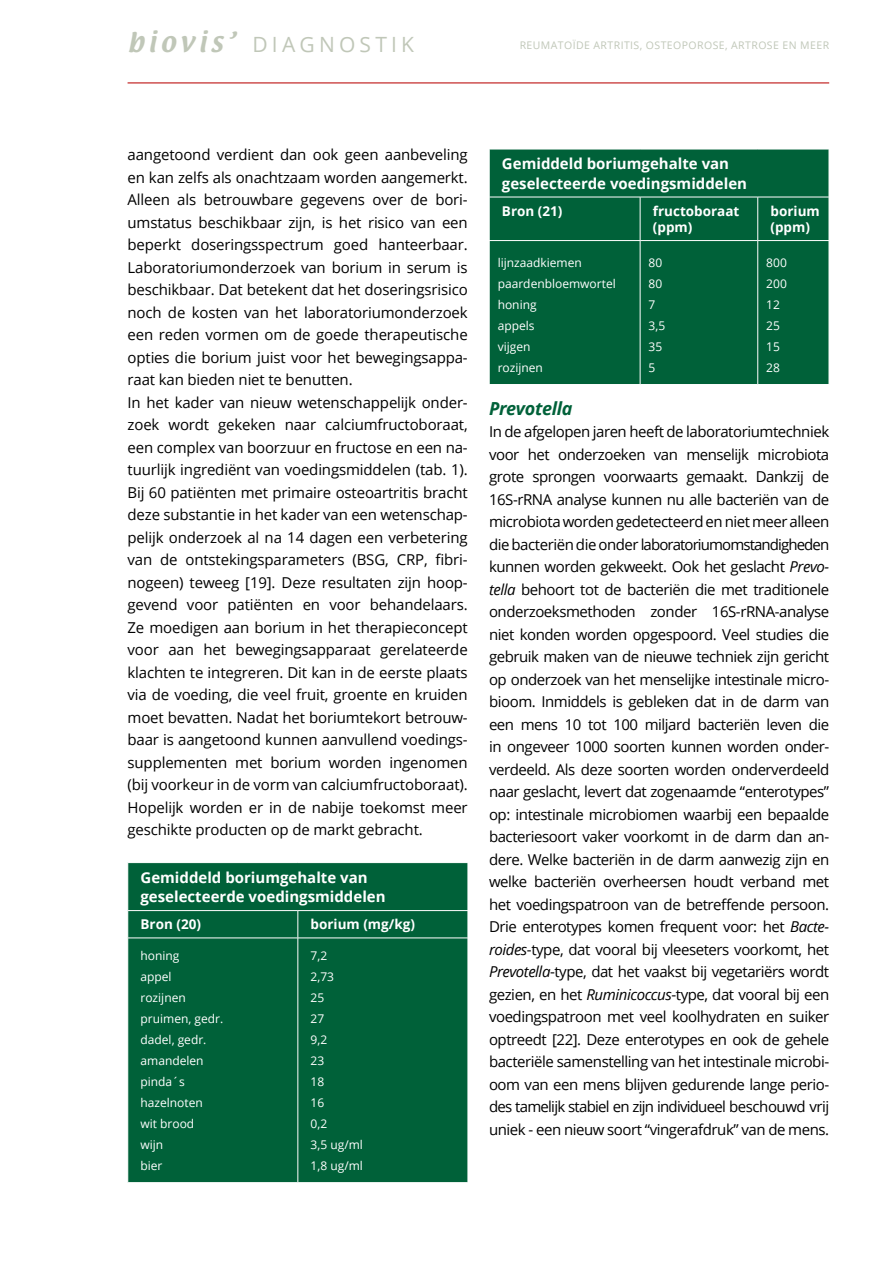
<style>
.page{position:relative;width:893px;height:1263px;background:#fff}
.page>*{position:absolute;margin:0;border:0;box-sizing:border-box;transform-origin:0 0}
.t1{font:21px "Open Sans";letter-spacing:.2em;color:#c0c7b8}
.t2{font:italic 700 18px "Open Sans";letter-spacing:-.02em;color:#006139}
.dzielenie_wyrazow{font:15px/22.5px "Open Sans";letter-spacing:-.01em;color:#000;text-align:justify}
.t3{font:700 15px/19.5px "Open Sans";color:#fff}
.t4{font:700 13.5px/16.2px "Open Sans";color:#fff}
.t5{font:12px "Open Sans";color:#fff}
.t6{font:10.5px "Open Sans";letter-spacing:.04em;color:#c0c7b8}
.s1{font-family:"Textile";font-size:24px}
.s2{font-style:italic}
</style>
<div class="page">
<hr style="left:128px;top:82px;width:701px;height:1px;background:#be1716">
<div style="left:128px;top:863px;width:340px;height:319px;background:#006139"></div>
<hr style="left:128px;top:910px;width:170px;height:1px;background:#fff">
<svg style="left:127px;top:911px;width:1px;height:27px"></svg>
<hr style="left:298px;top:910px;width:170px;height:1px;background:#fff">
<svg style="left:298px;top:911px;width:1px;height:27px"></svg>
<hr style="left:128px;top:938px;width:170px;height:1px;background:#fff">
<hr style="left:298px;top:938px;width:170px;height:1px;background:#fff">
<hr style="left:298px;top:938px;width:1px;height:244px;background:#fff">
<div style="left:490px;top:150px;width:339px;height:234px;background:#006139"></div>
<hr style="left:489px;top:197px;width:151px;height:1px;background:#fff">
<hr style="left:640px;top:197px;width:118px;height:1px;background:#fff">
<hr style="left:640px;top:197px;width:1px;height:43px;background:#fff">
<hr style="left:758px;top:197px;width:71px;height:1px;background:#fff">
<hr style="left:757px;top:197px;width:1px;height:43px;background:#fff">
<hr style="left:489px;top:240px;width:151px;height:1px;background:#fff">
<hr style="left:640px;top:240px;width:118px;height:1px;background:#fff">
<hr style="left:640px;top:241px;width:1px;height:143px;background:#fff">
<hr style="left:758px;top:240px;width:71px;height:1px;background:#fff">
<hr style="left:757px;top:241px;width:1px;height:143px;background:#fff">
<h1 class="t1" style="left:128px;top:30px;width:288px"><span class="s1">biovis’</span> DIAGNOSTIK</h1>
<p class="t6" style="left:520px;top:38px;width:311px">REUMATOÏDE ARTRITIS, OSTEOPOROSE, ARTROSE EN MEER</p>
<p class="dzielenie_wyrazow" style="left:128px;top:143px;width:342px">aangetoond verdient dan ook geen aanbeveling en kan zelfs als onachtzaam worden aangemerkt.<br>Alleen als betrouwbare gegevens over de bori&shy;umstatus beschikbaar zijn, is het risico van een beperkt doseringsspectrum goed hanteerbaar.<br>Laboratoriumonderzoek van borium in serum is beschikbaar. Dat betekent dat het doseringsrisico noch de kosten van het laboratoriumonderzoek een reden vormen om de goede therapeutische opties die borium juist voor het bewegingsappa&shy;raat kan bieden niet te benutten.</p>
<p class="dzielenie_wyrazow" style="left:128px;top:391px;width:342px">In het kader van nieuw wetenschappelijk onder&shy;zoek wordt gekeken naar calciumfructoboraat, een complex van boorzuur en fructose en een na&shy;tuurlijk ingrediënt van voedingsmiddelen (tab. 1).<br>Bij 60 patiënten met primaire osteoartritis bracht deze substantie in het kader van een wetenschap&shy;pelijk onderzoek al na 14 dagen een verbetering van de ontstekingsparameters (BSG, CRP, fibri&shy;nogeen) teweeg [19]. Deze resultaten zijn hoop&shy;gevend voor patiënten en voor behandelaars.<br>Ze moedigen aan borium in het therapieconcept voor aan het bewegingsapparaat gerelateerde klachten te integreren. Dit kan in de eerste plaats via de voeding, die veel fruit, groente en kruiden moet bevatten. Nadat het boriumtekort betrouw&shy;baar is aangetoond kunnen aanvullend voedings&shy;supplementen met borium worden ingenomen (bij voorkeur in de vorm van calciumfructoboraat).<br>Hopelijk worden er in de nabije toekomst meer geschikte producten op de markt gebracht.</p>
<p class="t3" style="left:141px;top:867px;width:247px">Gemiddeld boriumgehalte van geselecteerde voedingsmiddelen</p>
<p class="t4" style="left:141px;top:916px;width:62px">Bron (20)</p>
<p class="t4" style="left:311px;top:916px;width:106px">borium (mg/kg)</p>
<p class="t5" style="left:141px;top:947px;width:40px">honing</p>
<p class="t5" style="left:141px;top:968px;width:33px">appel</p>
<p class="t5" style="left:141px;top:989px;width:47px">rozijnen</p>
<p class="t5" style="left:141px;top:1010px;width:84px">pruimen, gedr.</p>
<p class="t5" style="left:141px;top:1031px;width:67px">dadel, gedr.</p>
<p class="t5" style="left:141px;top:1052px;width:65px">amandelen</p>
<p class="t5" style="left:141px;top:1073px;width:46px">pinda´s</p>
<p class="t5" style="left:141px;top:1094px;width:64px">hazelnoten</p>
<p class="t5" style="left:141px;top:1115px;width:55px">wit brood</p>
<p class="t5" style="left:141px;top:1136px;width:24px">wijn</p>
<p class="t5" style="left:141px;top:1157px;width:24px">bier</p>
<p class="t5" style="left:311px;top:947px;width:18px">7,2</p>
<p class="t5" style="left:311px;top:968px;width:25px">2,73</p>
<p class="t5" style="left:311px;top:989px;width:15px">25</p>
<p class="t5" style="left:311px;top:1010px;width:15px">27</p>
<p class="t5" style="left:311px;top:1031px;width:18px">9,2</p>
<p class="t5" style="left:311px;top:1052px;width:15px">23</p>
<p class="t5" style="left:311px;top:1073px;width:15px">18</p>
<p class="t5" style="left:311px;top:1094px;width:15px">16</p>
<p class="t5" style="left:311px;top:1115px;width:18px">0,2</p>
<p class="t5" style="left:311px;top:1136px;width:54px">3,5 ug/ml</p>
<p class="t5" style="left:311px;top:1157px;width:54px">1,8 ug/ml</p>
<p class="t3" style="left:502px;top:153px;width:247px">Gemiddeld boriumgehalte van geselecteerde voedingsmiddelen</p>
<p class="t4" style="left:502px;top:202px;width:62px">Bron (21)</p>
<p class="t4" style="left:653px;top:202px;width:88px">fructoboraat (ppm)</p>
<p class="t4" style="left:770px;top:202px;width:51px">borium (ppm)</p>
<p class="t5" style="left:498px;top:254px;width:86px">lijnzaadkiemen</p>
<p class="t5" style="left:498px;top:275px;width:120px">paardenbloemwortel</p>
<p class="t5" style="left:498px;top:296px;width:40px">honing</p>
<p class="t5" style="left:498px;top:317px;width:38px">appels</p>
<p class="t5" style="left:498px;top:338px;width:34px">vijgen</p>
<p class="t5" style="left:498px;top:359px;width:47px">rozijnen</p>
<p class="t5" style="left:649px;top:254px;width:15px">80</p>
<p class="t5" style="left:649px;top:275px;width:15px">80</p>
<p class="t5" style="left:649px;top:296px;width:8px">7</p>
<p class="t5" style="left:649px;top:317px;width:18px">3,5</p>
<p class="t5" style="left:649px;top:338px;width:15px">35</p>
<p class="t5" style="left:649px;top:359px;width:8px">5</p>
<p class="t5" style="left:766px;top:254px;width:22px">800</p>
<p class="t5" style="left:766px;top:275px;width:22px">200</p>
<p class="t5" style="left:766px;top:296px;width:15px">12</p>
<p class="t5" style="left:766px;top:317px;width:15px">25</p>
<p class="t5" style="left:766px;top:338px;width:15px">15</p>
<p class="t5" style="left:766px;top:359px;width:15px">28</p>
<p class="t2" style="left:489px;top:395px;width:85px">Prevotella</p>
<p class="dzielenie_wyrazow" style="left:489px;top:420px;width:342px">In de afgelopen jaren heeft de laboratoriumtechniek voor het onderzoeken van menselijk microbiota grote sprongen voorwaarts gemaakt. Dankzij de 16S-rRNA analyse kunnen nu alle bacteriën van de microbiota worden gedetecteerd en niet meer alleen die bacteriën die onder laboratoriumomstandigheden kunnen worden gekweekt. Ook het geslacht <span class="s2">Prevo&shy;tella</span> behoort tot de bacteriën die met traditionele onderzoeksmethoden zonder 16S-rRNA-analyse niet konden worden opgespoord. Veel studies die gebruik maken van de nieuwe techniek zijn gericht op onderzoek van het menselijke intestinale micro&shy;bioom. Inmiddels is gebleken dat in de darm van een mens 10 tot 100 miljard bacteriën leven die in ongeveer 1000 soorten kunnen worden onder&shy;verdeeld. Als deze soorten worden onderverdeeld naar geslacht, levert dat zogenaamde “enterotypes” op: intestinale microbiomen waarbij een bepaalde bacteriesoort vaker voorkomt in de darm dan an&shy;dere. Welke bacteriën in de darm aanwezig zijn en welke bacteriën overheersen houdt verband met het voedingspatroon van de betreffende persoon.<br>Drie enterotypes komen frequent voor: het <span class="s2">Bacte&shy;roides</span>-type, dat vooral bij vleeseters voorkomt, het <span class="s2">Prevotella</span>-type, dat het vaakst bij vegetariërs wordt gezien, en het <span class="s2">Ruminicoccus</span>-type, dat vooral bij een voedingspatroon met veel koolhydraten en suiker optreedt [22]. Deze enterotypes en ook de gehele bacteriële samenstelling van het intestinale microbi&shy;oom van een mens blijven gedurende lange perio&shy;des tamelijk stabiel en zijn individueel beschouwd vrij uniek - een nieuw soort “vingerafdruk” van de mens.</p>
</div>
